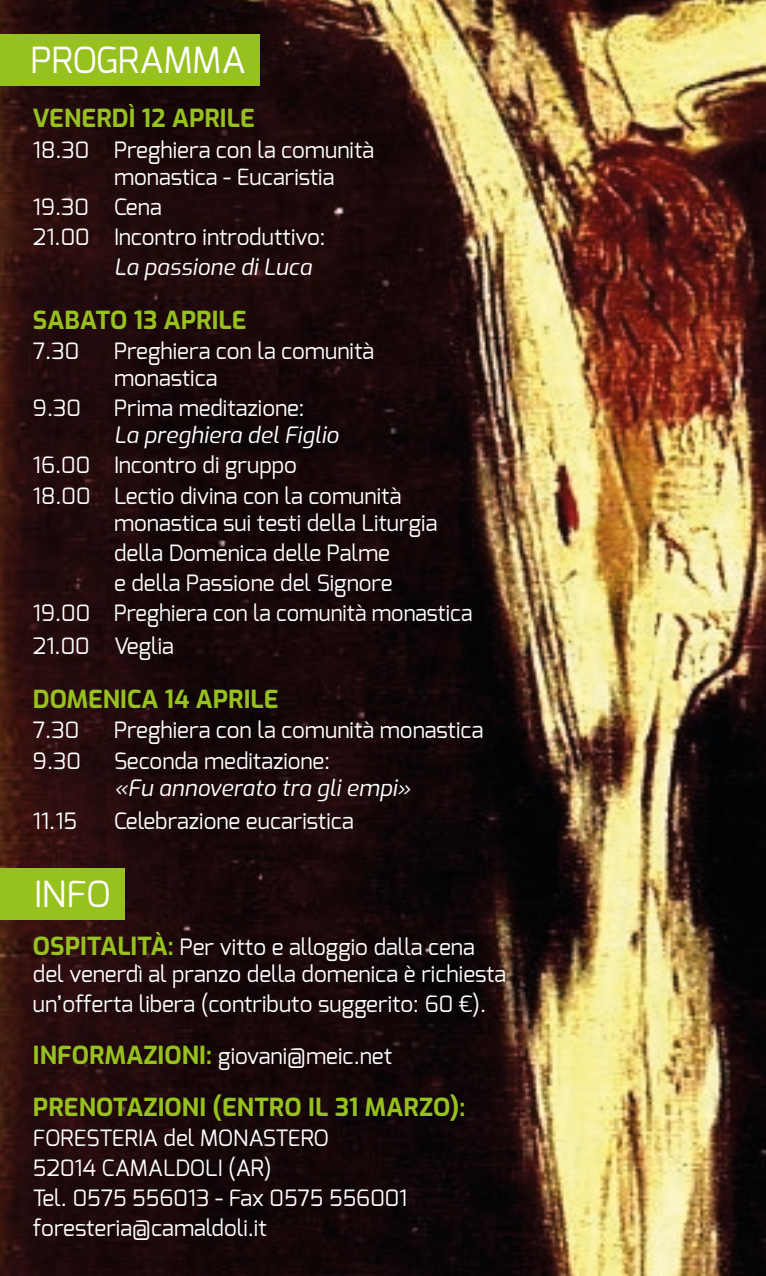
<style>
.page{position:relative;width:766px;height:1276px;background:#fff}
.page>*{position:absolute;margin:0;border:0;box-sizing:border-box;transform-origin:0 0}
.t1{font:36px "Exo";color:#fff}
.t2{font:700 24.75px "Exo";color:#96c11f}
.t3{font:22.5px/27px "Exo";color:#fff}
.t4{font:italic 22.5px/27px "Exo";color:#fff}
.s1{font-style:italic}
.s2{font-style:normal}
.s3{font-weight:700;font-size:24.75px;color:#96c11f}
</style>
<div class="page">
<img style="left:0;top:0;width:765px;height:1276px">
<div style="left:0;top:34px;width:260px;height:51px;background:#96c11f"></div>
<div style="left:0;top:868px;width:124px;height:51px;background:#96c11f"></div>
<p class="t1" style="left:31px;top:37px;width:216px">PROGRAMMA</p>
<p class="t2" style="left:33px;top:100px;width:223px">VENERDÌ 12 APRILE</p>
<p class="t3" style="left:114px;top:136px;width:262px;text-indent:-81px">18.30 Preghiera con la comunità monastica - Eucaristia</p>
<p class="t3" style="left:33px;top:193px;width:130px">19.30 Cena</p>
<p class="t3" style="left:114px;top:222px;width:213px;line-height:29.7px;text-indent:-81px">21.00 Incontro introduttivo:<br><span class="s1">La passione di Luca</span></p>
<p class="t2" style="left:33px;top:301px;width:215px">SABATO 13 APRILE</p>
<p class="t3" style="left:33px;top:337px;width:48px">7.30</p>
<p class="t3" style="left:114px;top:337px;width:262px">Preghiera con la comunità monastica</p>
<p class="t3" style="left:33px;top:394px;width:49px">9.30</p>
<p class="t4" style="left:114px;top:393px;width:226px"><span class="s2">Prima meditazione:<br></span>La preghiera del Figlio</p>
<p class="t3" style="left:33px;top:452px;width:265px">16.00 Incontro di gruppo</p>
<p class="t3" style="left:114px;top:482px;width:325px;text-indent:-81px">18.00 Lectio divina con la comunità monastica sui testi della Liturgia</p>
<p class="t3" style="left:114px;top:539px;width:277px">della Domenica delle Palme</p>
<p class="t3" style="left:114px;top:569px;width:280px">e della Passione del Signore</p>
<p class="t3" style="left:33px;top:599px;width:441px">19.00 Preghiera con la comunità monastica</p>
<p class="t3" style="left:33px;top:632px;width:142px">21.00 Veglia</p>
<p class="t2" style="left:33px;top:680px;width:247px">DOMENICA 14 APRILE</p>
<p class="t3" style="left:33px;top:717px;width:48px">7.30</p>
<p class="t3" style="left:114px;top:717px;width:371px">Preghiera con la comunità monastica</p>
<p class="t3" style="left:33px;top:747px;width:49px">9.30</p>
<p class="t4" style="left:114px;top:746px;width:298px"><span class="s2">Seconda meditazione:<br></span>«Fu annoverato tra gli empi»</p>
<p class="t3" style="left:33px;top:807px;width:46px">11.15</p>
<p class="t3" style="left:114px;top:807px;width:241px">Celebrazione eucaristica</p>
<p class="t1" style="left:34px;top:871px;width:78px">INFO</p>
<p class="t3" style="left:33px;top:933px;width:474px"><span class="s3">OSPITALITÀ:</span> Per vitto e alloggio dalla cena del venerdì al pranzo della domenica è richiesta</p>
<p class="t3" style="left:33px;top:990px;width:454px">un’offerta libera (contributo suggerito: 60 €).</p>
<p class="t3" style="left:33px;top:1042px;width:360px"><span class="s3">INFORMAZIONI:</span> giovani@meic.net</p>
<p class="t2" style="left:33px;top:1088px;width:433px">PRENOTAZIONI (ENTRO IL 31 MARZO):</p>
<p class="t3" style="left:33px;top:1124px;width:297px">FORESTERIA del MONASTERO</p>
<p class="t3" style="left:33px;top:1154px;width:240px">52014 CAMALDOLI (AR)</p>
<p class="t3" style="left:33px;top:1184px;width:376px">Tel. 0575 556013 - Fax 0575 556001</p>
<p class="t3" style="left:33px;top:1214px;width:235px">foresteria@camaldoli.it</p>
</div>
